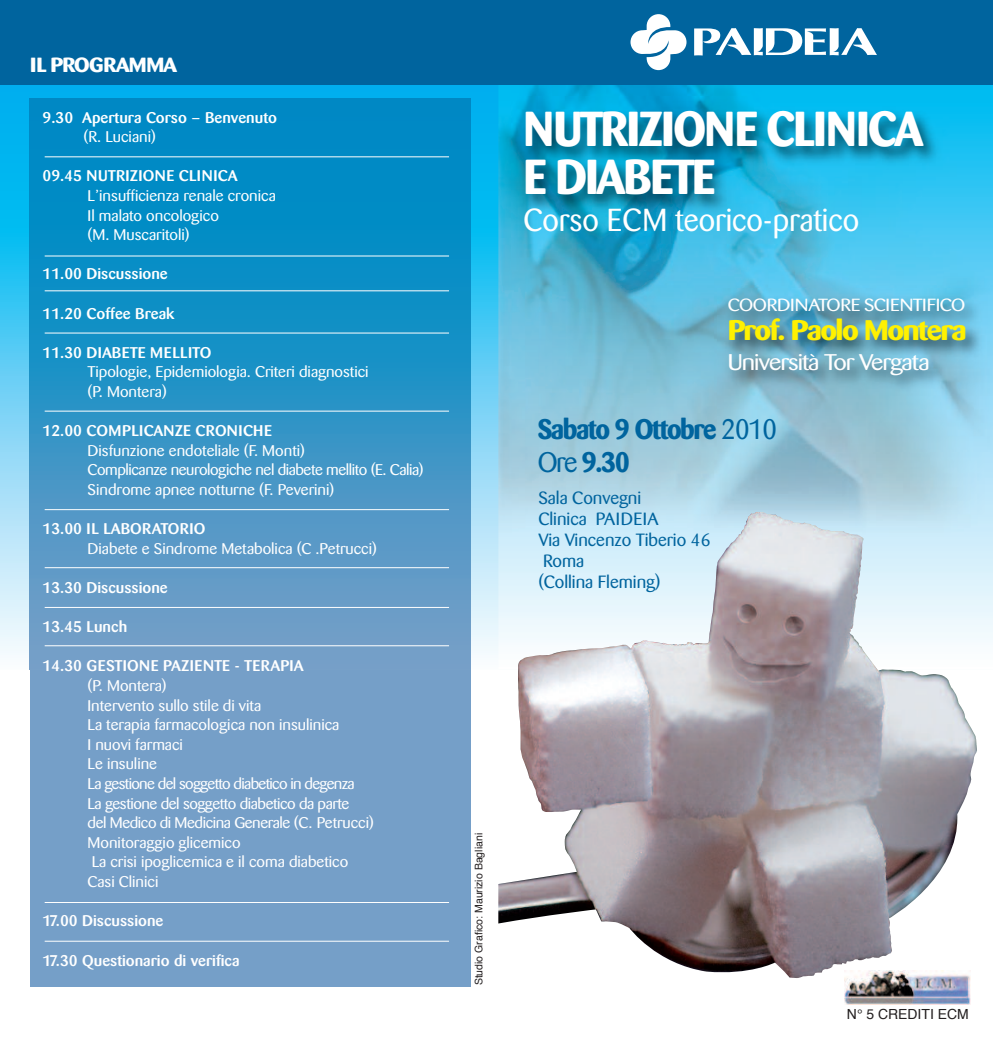
<style>
.page{position:relative;width:993px;height:1042px;background:#fff}
.page>*{position:absolute;margin:0;border:0;box-sizing:border-box;transform-origin:0 0}
.t1{font:700 48.65px/48.1px "Barmeno";letter-spacing:-.03em;color:#fff}
.t2{font:31.5px "Barmeno";color:#fff}
.t3{font:700 28px/33.6px "Barmeno";letter-spacing:-.05em;color:#00649e}
.t4{font:700 28px "Barmeno";letter-spacing:-.05em;color:#fff101;scale:1.14 1}
.t5{font:22.4px "Barmeno";letter-spacing:-.035em;color:#fff;scale:1.14 1}
.t6{font:700 20.3px "Barmeno";letter-spacing:-.03em;color:#fff;scale:1.14 1}
.t7{font:17.5px/21px "Barmeno";color:#00649e;scale:1.04 1}
.t8{font:17.5px "Barmeno";letter-spacing:-.015em;color:#fff;scale:1.14 1}
.t9{font:15.4px/19.6px "Barmeno";color:#fff;scale:1.07 1}
.t10{font:500 15.4px "Barmeno";color:#fff;scale:1.07 1}
.t11{font:500 15.4px "Barmeno";letter-spacing:.02em;color:#fff;scale:1.07 1}
.t12{font:14px "Helvetica";color:#231f20}
.t13{font:10.5px "Helvetica";color:#231f20}
.s1{font-weight:400}
</style>
<div class="page">
<svg style="left:0;top:84px;width:498px;height:585px;background:#55c8f1"></svg>
<img style="left:498px;top:84px;width:494px;height:558px">
<img style="left:498px;top:512px;width:475px;height:466px">
<div style="left:0;top:0;width:992px;height:84px;background:#00649e"></div>
<svg style="left:630px;top:14px;width:56px;height:56px"></svg>
<svg style="left:694px;top:28px;width:182px;height:28px"></svg>
<img style="left:511px;top:96px;width:481px;height:174px">
<img style="left:717px;top:288px;width:275px;height:163px">
<div style="left:524px;top:975px;width:128px;height:33px;background:#fff"></div>
<div style="left:30px;top:669px;width:440px;height:318px;background:#759fc8"></div>
<img style="left:30px;top:99px;width:440px;height:570px">
<hr style="left:45px;top:156px;width:404px;height:1px;background:#fff">
<hr style="left:45px;top:255px;width:404px;height:1px;background:#fff">
<hr style="left:45px;top:290px;width:404px;height:1px;background:#fff">
<hr style="left:45px;top:333px;width:404px;height:1px;background:#fff">
<hr style="left:45px;top:411px;width:404px;height:1px;background:#fff">
<hr style="left:45px;top:509px;width:404px;height:1px;background:#fff">
<hr style="left:45px;top:567px;width:404px;height:1px;background:#fff">
<hr style="left:45px;top:607px;width:404px;height:1px;background:#fff">
<hr style="left:45px;top:645px;width:404px;height:1px;background:#fff">
<hr style="left:45px;top:902px;width:404px;height:1px;background:#fff">
<hr style="left:45px;top:941px;width:404px;height:1px;background:#fff">
<svg style="left:846px;top:970px;width:126px;height:35px"></svg>
<img style="left:844px;top:970px;width:125px;height:34px">
<h3 class="t6" style="left:30px;top:54px;width:130px">IL PROGRAMMA</h3>
<p class="t10" style="left:43px;top:111px;width:220px">9.30 Apertura Corso – Benvenuto</p>
<p class="t9" style="left:83px;top:128px;width:69px">(R. Luciani)</p>
<p class="t11" style="left:43px;top:170px;width:184px">09.45 NUTRIZIONE CLINICA</p>
<p class="t9" style="left:88px;top:187px;width:177px">L’insufficienza renale cronica<br>Il malato oncologico<br>(M. Muscaritoli)</p>
<p class="t10" style="left:43px;top:267px;width:118px">11.00 Discussione</p>
<p class="t10" style="left:43px;top:307px;width:125px">11.20 Coffee Break</p>
<p class="t10" style="left:43px;top:346px;width:159px">11.30 DIABETE MELLITO</p>
<p class="t9" style="left:88px;top:363px;width:264px">Tipologie, Epidemiologia. Criteri diagnostici (P. Montera)</p>
<p class="t11" style="left:43px;top:424px;width:216px">12.00 COMPLICANZE CRONICHE</p>
<p class="t9" style="left:88px;top:442px;width:315px">Disfunzione endoteliale (F. Monti)<br>Complicanze neurologiche nel diabete mellito (E. Calia)<br>Sindrome apnee notturne (F. Peverini)</p>
<p class="t10" style="left:43px;top:522px;width:154px">13.00 IL LABORATORIO</p>
<p class="t9" style="left:88px;top:540px;width:272px">Diabete e Sindrome Metabolica (C .Petrucci)</p>
<p class="t10" style="left:43px;top:581px;width:118px">13.30 Discussione</p>
<p class="t10" style="left:43px;top:620px;width:81px">13.45 Lunch</p>
<p class="t11" style="left:43px;top:659px;width:245px">14.30 GESTIONE PAZIENTE - TERAPIA</p>
<p class="t9" style="left:87px;top:677px;width:269px">(P. Montera)<br>Intervento sullo stile di vita<br>La terapia farmacologica non insulinica<br>I nuovi farmaci<br>Le insuline<br>La gestione del soggetto diabetico in degenza<br>La gestione del soggetto diabetico da parte<br>del Medico di Medicina Generale (C. Petrucci)<br>Monitoraggio glicemico<br>La crisi ipoglicemica e il coma diabetico<br>Casi Clinici</p>
<p class="t10" style="left:43px;top:914px;width:114px">17.00 Discussione</p>
<p class="t10" style="left:43px;top:954px;width:185px">17.30 Questionario di verifica</p>
<h1 class="t1" style="left:523px;top:107px;width:401px">NUTRIZIONE CLINICA<br>E DIABETE</h1>
<h2 class="t2" style="left:523px;top:207px;width:337px">Corso ECM teorico-pratico</h2>
<p class="t8" style="left:727px;top:298px;width:210px">COORDINATORE SCIENTIFICO</p>
<h3 class="t4" style="left:727px;top:316px;width:211px">Prof. Paolo Montera</h3>
<h3 class="t5" style="left:727px;top:352px;width:178px">Università Tor Vergata</h3>
<h3 class="t3" style="left:537px;top:413px;width:241px">Sabato 9 Ottobre <span class="s1">2010<br>Ore</span> 9.30</h3>
<p class="t7" style="left:538px;top:489px;width:167px">Sala Convegni<br>Clinica PAIDEIA<br>Via Vincenzo Tiberio 46<br>Roma<br>(Collina Fleming)</p>
<p class="t13" style="left:474px;top:985px;width:154px;rotate:-90deg">Studio Grafico: Maurizio Bagliani</p>
<p class="t12" style="left:846px;top:1008px;width:123px">N° 5 CREDITI ECM</p>
</div>
